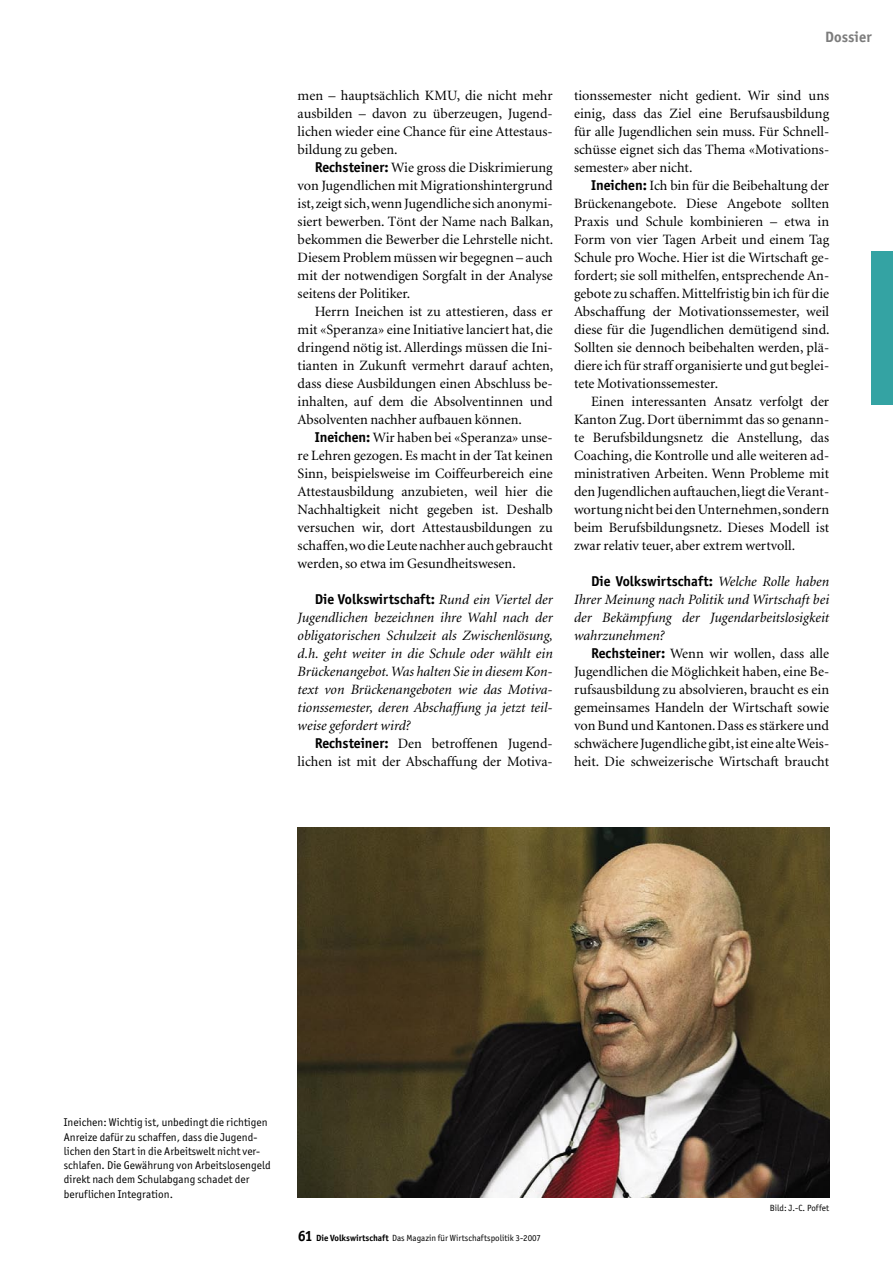
<style>
.page{position:relative;width:893px;height:1263px;background:#fff}
.page>*{position:absolute;margin:0;border:0;box-sizing:border-box;transform-origin:0 0}
.t1{font:700 15px "Officina San ITC";letter-spacing:.005em;color:#7c7c7c}
._03_Grundschrift{font:14.25px/18px "Minion";color:#000;text-align:justify}
._03_Grundschrift-2{font:italic 14.25px/18px "Minion";color:#000;text-align:justify}
._07_Legende{font:11.25px/14.2px "Officina San ITC";letter-spacing:.005em;color:#000}
._07_Legende-2{font:9px "Officina San ITC";color:#000}
.s1{font-family:"Officina San ITC";font-weight:700}
.s2{font-family:"Officina San ITC";font-weight:700;font-style:normal}
.s3{font-weight:700;font-size:15px}
.s4{font-weight:700}
</style>
<div class="page">
<div style="left:872px;top:252px;width:21px;height:153px;background:#34a3a3"></div>
<img style="left:298px;top:827px;width:531px;height:370px">
<p class="_03_Grundschrift" style="left:298px;top:86px;width:257px">men – hauptsächlich KMU, die nicht mehr ausbilden – davon zu überzeugen, Jugend&shy;lichen wieder eine Chance für eine Attestaus&shy;bildung zu geben.</p>
<p class="_03_Grundschrift" style="left:298px;top:158px;width:257px;text-indent:17px"><span class="s1">Rechsteiner:</span> Wie gross die Diskrimierung von Jugendlichen mit Migrationshintergrund ist, zeigt sich, wenn Jugendliche sich anonymi&shy;siert bewerben. Tönt der Name nach Balkan, bekommen die Bewerber die Lehrstelle nicht.<br>Diesem Problem müssen wir begegnen – auch mit der notwendigen Sorgfalt in der Analyse seitens der Politiker.</p>
<p class="_03_Grundschrift" style="left:298px;top:302px;width:257px;text-indent:17px">Herrn Ineichen ist zu attestieren, dass er mit «Speranza» eine Initiative lanciert hat, die dringend nötig ist. Allerdings müssen die Ini&shy;tianten in Zukunft vermehrt darauf achten, dass diese Ausbildungen einen Abschluss be&shy;inhalten, auf dem die Absolventinnen und Absolventen nachher aufbauen können.</p>
<p class="_03_Grundschrift" style="left:298px;top:428px;width:257px;text-indent:17px"><span class="s1">Ineichen:</span> Wir haben bei «Speranza» unse&shy;re Lehren gezogen. Es macht in der Tat keinen Sinn, beispielsweise im Coiffeurbereich eine Attestausbildung anzubieten, weil hier die Nachhaltigkeit nicht gegeben ist. Deshalb versuchen wir, dort Attestausbildungen zu schaffen, wo die Leute nachher auch gebraucht werden, so etwa im Gesundheitswesen.</p>
<p class="_03_Grundschrift-2" style="left:298px;top:590px;width:257px;text-indent:17px"><span class="s2">Die Volkswirtschaft:</span> Rund ein Viertel der Jugendlichen bezeichnen ihre Wahl nach der obligatorischen Schulzeit als Zwischenlösung, d.h. geht weiter in die Schule oder wählt ein Brückenangebot. Was halten Sie in diesem Kon&shy;text von Brückenangeboten wie das Motiva&shy;tionssemester, deren Abschaffung ja jetzt teil&shy;weise gefordert wird?</p>
<p class="_03_Grundschrift" style="left:298px;top:734px;width:257px;text-align:right"><span class="s1">Rechsteiner:</span> Den betroffenen Jugend&shy;lichen ist mit der Abschaffung der Motiva-</p>
<p class="t1" style="left:825px;top:27px;width:48px">Dossier</p>
<p class="_03_Grundschrift" style="left:574px;top:86px;width:257px">tionssemester nicht gedient. Wir sind uns einig, dass das Ziel eine Berufsausbildung für alle Jugendlichen sein muss. Für Schnell&shy;schüsse eignet sich das Thema «Motivations&shy;semester» aber nicht.</p>
<p class="_03_Grundschrift" style="left:574px;top:176px;width:257px;text-indent:17px"><span class="s1">Ineichen:</span> Ich bin für die Beibehaltung der Brückenangebote. Diese Angebote sollten Praxis und Schule kombinieren – etwa in Form von vier Tagen Arbeit und einem Tag Schule pro Woche. Hier ist die Wirtschaft ge&shy;fordert; sie soll mithelfen, entsprechende An&shy;gebote zu schaffen. Mittelfristig bin ich für die Abschaffung der Motivationssemester, weil diese für die Jugendlichen demütigend sind.<br>Sollten sie dennoch beibehalten werden, plä&shy;diere ich für straff organisierte und gut beglei&shy;tete Motivationssemester.</p>
<p class="_03_Grundschrift" style="left:574px;top:392px;width:257px;text-indent:17px">Einen interessanten Ansatz verfolgt der Kanton Zug. Dort übernimmt das so genann&shy;te Berufsbildungsnetz die Anstellung, das Coaching, die Kontrolle und alle weiteren ad&shy;ministrativen Arbeiten. Wenn Probleme mit den Jugendlichen auftauchen, liegt die Verant&shy;wortung nicht bei den Unternehmen, sondern beim Berufsbildungsnetz. Dieses Modell ist zwar relativ teuer, aber extrem wertvoll.</p>
<p class="_03_Grundschrift-2" style="left:574px;top:572px;width:257px;text-indent:17px"><span class="s2">Die Volkswirtschaft:</span> Welche Rolle haben Ihrer Meinung nach Politik und Wirtschaft bei der Bekämpfung der Jugendarbeitslosigkeit wahrzunehmen?</p>
<p class="_03_Grundschrift" style="left:574px;top:644px;width:257px;text-indent:17px"><span class="s1">Rechsteiner:</span> Wenn wir wollen, dass alle Jugendlichen die Möglichkeit haben, eine Be&shy;rufsausbildung zu absolvieren, braucht es ein gemeinsames Handeln der Wirtschaft sowie von Bund und Kantonen. Dass es stärkere und schwächere Jugendliche gibt, ist eine alte Weis&shy;heit. Die schweizerische Wirtschaft braucht</p>
<p class="_07_Legende" style="left:64px;top:1115px;width:208px">Ineichen: Wichtig ist, unbedingt die richtigen Anreize dafür zu schaffen, dass die Jugend&shy;lichen den Start in die Arbeitswelt nicht ver&shy;schlafen. Die Gewährung von Arbeitslosengeld direkt nach dem Schulabgang schadet der beruflichen Integration.</p>
<p class="_07_Legende-2" style="left:298px;top:1232px;width:245px"><span class="s3">61</span> <span class="s4">Die Volkswirtschaft</span> Das Magazin für Wirtschaftspolitik 3-2007</p>
<p class="_07_Legende-2" style="left:770px;top:1202px;width:61px">Bild: J.-C. Poffet</p>
</div>
